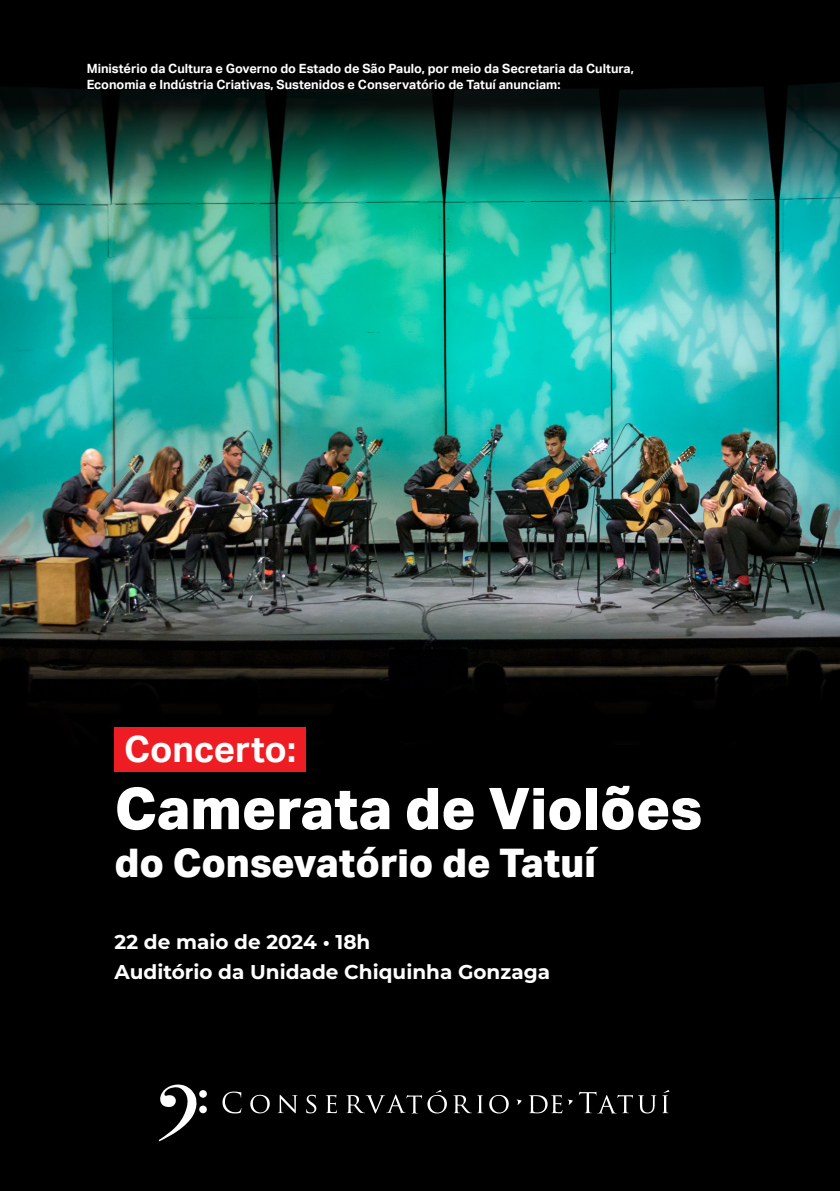
<style>
.page{position:relative;width:840px;height:1191px;background:#fff}
.page>*{position:absolute;margin:0;border:0;box-sizing:border-box;transform-origin:0 0}
.t1{font:800 57.6px "Aktiv Grotesk";color:#fff}
.t2{font:800 39.4px "Aktiv Grotesk";color:#fff}
.t3{font:700 36.2px "Aktiv Grotesk";color:#fff}
.t4{font:700 20px "Montserrat";color:#fff}
.t5{font:700 12.8px/15.6px "Aktiv Grotesk";color:#fff}
</style>
<div class="page">
<div style="left:0;top:0;width:839px;height:1191px;background:#000"></div>
<img style="left:0;top:198px;width:839px;height:444px">
<svg style="left:0;top:642px;width:839px;height:103px"></svg>
<img style="left:0;top:83px;width:839px;height:115px">
<svg style="left:222px;top:1091px;width:19px;height:22px"></svg>
<svg style="left:250px;top:1094px;width:19px;height:19px"></svg>
<svg style="left:277px;top:1094px;width:20px;height:19px"></svg>
<svg style="left:306px;top:1094px;width:10px;height:19px"></svg>
<svg style="left:325px;top:1095px;width:12px;height:18px"></svg>
<svg style="left:346px;top:1090px;width:100px;height:23px"></svg>
<svg style="left:453px;top:1095px;width:18px;height:18px"></svg>
<svg style="left:477px;top:1095px;width:6px;height:18px"></svg>
<svg style="left:489px;top:1094px;width:19px;height:19px"></svg>
<svg style="left:528px;top:1095px;width:44px;height:18px"></svg>
<svg style="left:578px;top:1090px;width:91px;height:23px"></svg>
<svg style="left:516px;top:1099px;width:5px;height:6px"></svg>
<svg style="left:159px;top:1084px;width:38px;height:57px"></svg>
<div style="left:199px;top:1090px;width:8px;height:7px;background:#fff;border-radius:50%"></div>
<div style="left:199px;top:1105px;width:8px;height:8px;background:#fff;border-radius:50%"></div>
<div style="left:115px;top:727px;width:190px;height:44px;background:#ee1d23"></div>
<p class="t5" style="left:87px;top:61px;width:548px">Ministério da Cultura e Governo do Estado de São Paulo, por meio da Secretaria da Cultura,<br>Economia e Indústria Criativas, Sustenidos e Conservatório de Tatuí anunciam:</p>
<p class="t3" style="left:124px;top:729px;width:173px">Concerto:</p>
<p class="t1" style="left:115px;top:775px;width:588px">Camerata de Violões</p>
<p class="t2" style="left:115px;top:840px;width:482px">do Consevatório de Tatuí</p>
<p class="t4" style="left:115px;top:927px;width:257px">22 de maio de 2024 • 18h</p>
<p class="t4" style="left:115px;top:957px;width:437px">Auditório da Unidade Chiquinha Gonzaga</p>
</div>
